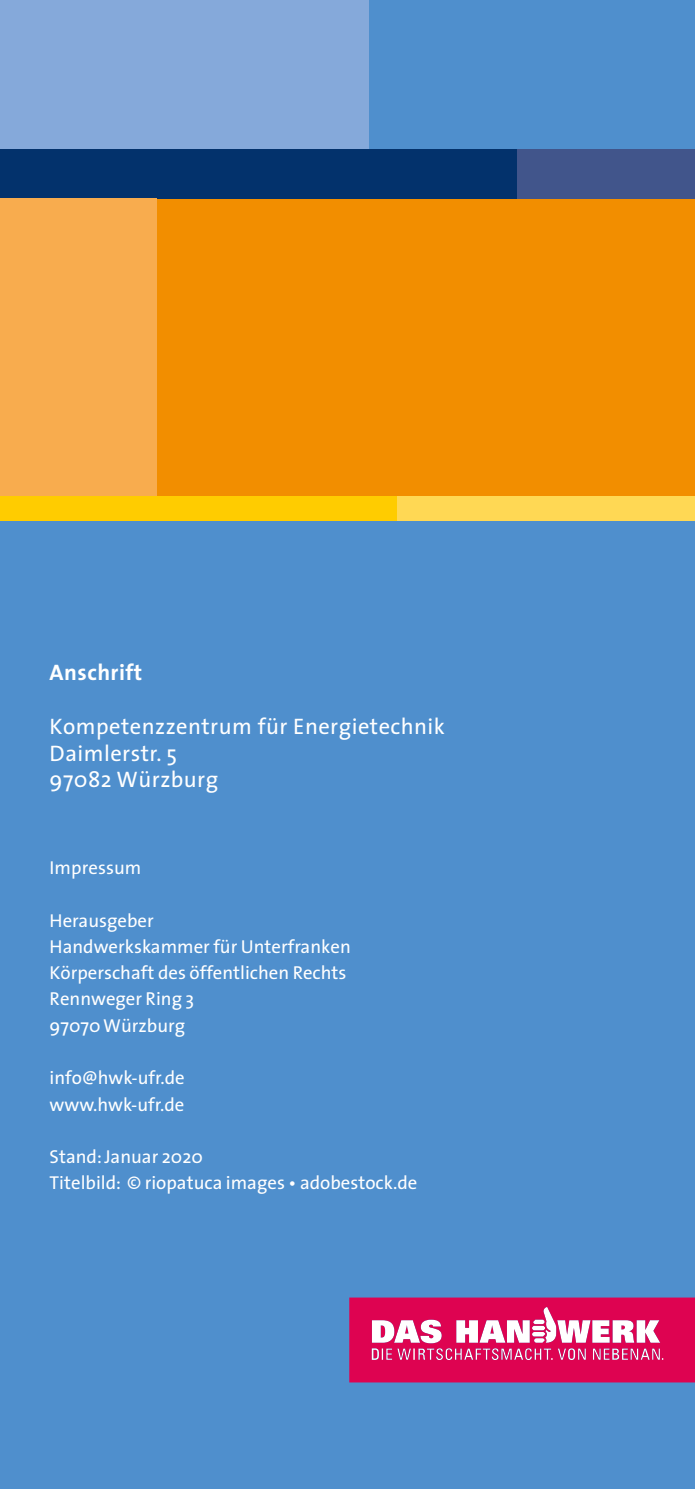
<style>
.page{position:relative;width:695px;height:1489px;background:#fff}
.page>*{position:absolute;margin:0;border:0;box-sizing:border-box;transform-origin:0 0}
.t1{font:22.5px/26.2px "The Sans";letter-spacing:.02em;color:#fff}
.t2{font:700 22.5px "The Sans";letter-spacing:.02em;color:#fff}
.t3{font:18.75px/26.2px "The Sans";color:#fff}
</style>
<div class="page">
<div style="left:156px;top:198px;width:538px;height:298px;background:#f28e00"></div>
<div style="left:0;top:496px;width:397px;height:25px;background:#fc0"></div>
<div style="left:0;top:149px;width:517px;height:49px;background:#03326c"></div>
<div style="left:517px;top:149px;width:177px;height:49px;background:#41558b"></div>
<div style="left:0;top:521px;width:694px;height:967px;background:#4f8fcd"></div>
<div style="left:369px;top:0;width:325px;height:149px;background:#4f8fcd"></div>
<div style="left:0;top:0;width:369px;height:149px;background:#85a9da"></div>
<div style="left:0;top:198px;width:156px;height:298px;background:#f8ac4e"></div>
<div style="left:397px;top:496px;width:297px;height:25px;background:#ffd854"></div>
<svg style="left:349px;top:1297px;width:345px;height:85px;background:#e03272"></svg>
<p class="t2" style="left:50px;top:653px;width:94px">Anschrift</p>
<p class="t1" style="left:50px;top:713px;width:397px">Kompetenzzentrum für Energietechnik<br>Daimlerstr. 5<br>97082 Würzburg</p>
<p class="t3" style="left:50px;top:854px;width:93px">Impressum</p>
<p class="t3" style="left:50px;top:906px;width:302px">Herausgeber<br>Handwerkskammer für Unterfranken<br>Körperschaft des öffentlichen Rechts<br>Rennweger Ring 3<br>97070 Würzburg</p>
<p class="t3" style="left:50px;top:1064px;width:137px">info@hwk-ufr.de www.hwk-ufr.de</p>
<p class="t3" style="left:50px;top:1142px;width:369px">Stand: Januar 2020<br>Titelbild: © riopatuca images • adobestock.de</p>
</div>
